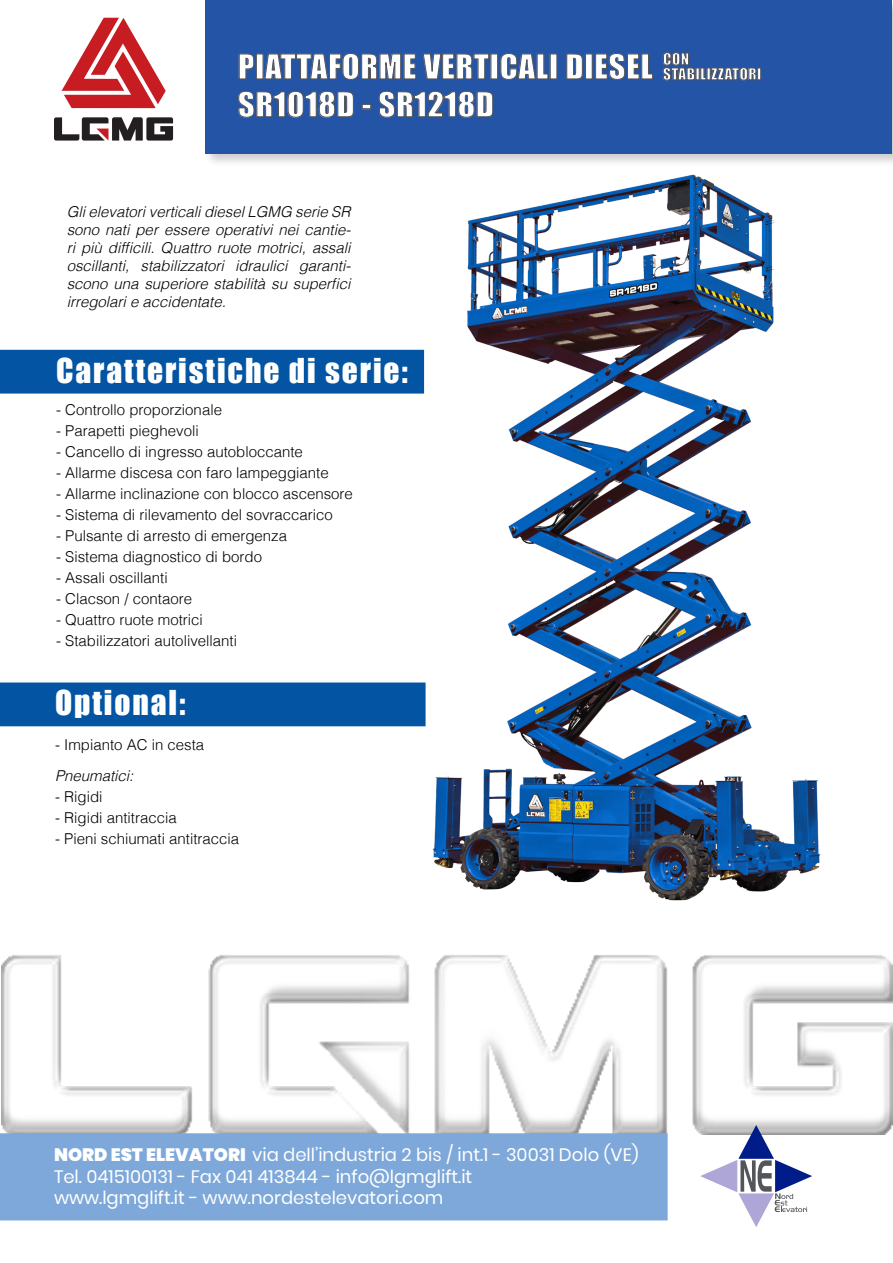
<style>
.page{position:relative;width:893px;height:1263px;background:#fff}
.page>*{position:absolute;margin:0;border:0;box-sizing:border-box;transform-origin:0 0}
.t1{font:31.5px "Impact";letter-spacing:.02em;color:#fff;scale:1.04 1}
.t2{font:31.5px "Impact";letter-spacing:.06em;color:#fff}
.t3{font:18px "Poppins";color:#fff}
.t4{font:300 15px "Helvetica";color:#000}
.t5{font:italic 300 15px/18px "Helvetica";color:#000;text-align:justify}
.t6{font:15px "Impact";letter-spacing:.02em;color:#fff;scale:1.04 1}
.s1{font-weight:900}
</style>
<div class="page">
<div style="left:204px;top:0;width:689px;height:167px;background:#231f20;opacity:.23"></div>
<div style="left:206px;top:0;width:686px;height:153px;background:#2354a6"></div>
<img style="left:2px;top:955px;width:891px;height:180px">
<div style="left:1px;top:1134px;width:666px;height:86px;background:#7da8d9"></div>
<div style="left:0;top:1133px;width:668px;height:87px;border:2px solid #7da8d9"></div>
<svg style="left:700px;top:1125px;width:112px;height:102px"></svg>
<svg style="left:238px;top:53px;width:16px;height:27px"></svg>
<div style="left:256px;top:54px;width:7px;height:25px;border:1px solid #54555a"></div>
<svg style="left:264px;top:53px;width:153px;height:27px"></svg>
<svg style="left:423px;top:53px;width:66px;height:27px"></svg>
<div style="left:491px;top:54px;width:7px;height:25px;border:1px solid #54555a"></div>
<svg style="left:500px;top:53px;width:49px;height:27px"></svg>
<div style="left:550px;top:54px;width:7px;height:25px;border:1px solid #54555a"></div>
<svg style="left:566px;top:53px;width:17px;height:27px"></svg>
<div style="left:585px;top:54px;width:7px;height:25px;border:1px solid #54555a"></div>
<svg style="left:595px;top:53px;width:58px;height:27px"></svg>
<svg style="left:238px;top:91px;width:116px;height:27px"></svg>
<div style="left:362px;top:104px;width:9px;height:5px;border:1px solid #54555a"></div>
<svg style="left:378px;top:91px;width:115px;height:27px"></svg>
<svg style="left:62px;top:18px;width:104px;height:90px"></svg>
<svg style="left:54px;top:117px;width:119px;height:24px"></svg>
<div style="left:0;top:350px;width:315px;height:44px;background:#0355a4"></div>
<img style="left:315px;top:153px;width:516px;height:748px">
<div style="left:0;top:682px;width:426px;height:44px;background:#0355a4"></div>
<svg style="left:663px;top:52px;width:98px;height:29px"></svg>
<p class="t1" style="left:238px;top:42px;width:400px">PIATTAFORME VERTICALI DIESEL</p>
<p class="t1" style="left:238px;top:80px;width:248px">SR1018D - SR1218D</p>
<p class="t6" style="left:663px;top:47px;width:27px">CON</p>
<p class="t6" style="left:663px;top:62px;width:96px">STABILIZZATORI</p>
<p class="t5" style="left:67px;top:201px;width:286px">Gli elevatori verticali diesel LGMG serie SR sono nati per essere operativi nei cantie&shy;ri più difficili. Quattro ruote motrici, assali oscillanti, stabilizzatori idraulici garanti&shy;scono una superiore stabilità su superfici irregolari e accidentate.</p>
<p class="t2" style="left:56px;top:346px;width:353px">Caratteristiche di serie:</p>
<p class="t4" style="left:56px;top:397px;width:167px">- Controllo proporzionale</p>
<p class="t4" style="left:56px;top:418px;width:144px">- Parapetti pieghevoli</p>
<p class="t4" style="left:56px;top:439px;width:248px">- Cancello di ingresso autobloccante</p>
<p class="t4" style="left:56px;top:460px;width:274px">- Allarme discesa con faro lampeggiante</p>
<p class="t4" style="left:56px;top:481px;width:298px">- Allarme inclinazione con blocco ascensore</p>
<p class="t4" style="left:56px;top:502px;width:278px">- Sistema di rilevamento del sovraccarico</p>
<p class="t4" style="left:56px;top:523px;width:232px">- Pulsante di arresto di emergenza</p>
<p class="t4" style="left:56px;top:544px;width:207px">- Sistema diagnostico di bordo</p>
<p class="t4" style="left:56px;top:565px;width:113px">- Assali oscillanti</p>
<p class="t4" style="left:56px;top:586px;width:137px">- Clacson / contaore</p>
<p class="t4" style="left:56px;top:607px;width:148px">- Quattro ruote motrici</p>
<p class="t4" style="left:56px;top:628px;width:182px">- Stabilizzatori autolivellanti</p>
<p class="t2" style="left:55px;top:678px;width:132px">Optional:</p>
<p class="t4" style="left:55px;top:732px;width:151px">- Impianto AC in cesta</p>
<p class="t5" style="left:55px;top:766px;width:80px">Pneumatici:</p>
<p class="t4" style="left:55px;top:784px;width:49px">- Rigidi</p>
<p class="t4" style="left:55px;top:805px;width:123px">- Rigidi antitraccia</p>
<p class="t4" style="left:55px;top:826px;width:186px">- Pieni schiumati antitraccia</p>
<p class="t3" style="left:54px;top:1144px;width:586px"><span class="s1">NORD EST ELEVATORI</span> via dell’industria 2 bis / int.1 - 30031 Dolo (VE)</p>
<p class="t3" style="left:54px;top:1166px;width:420px">Tel. 0415100131 - Fax 041 413844 - info@lgmglift.it</p>
<p class="t3" style="left:54px;top:1187px;width:391px">www.lgmglift.it - www.nordestelevatori.com</p>
</div>
